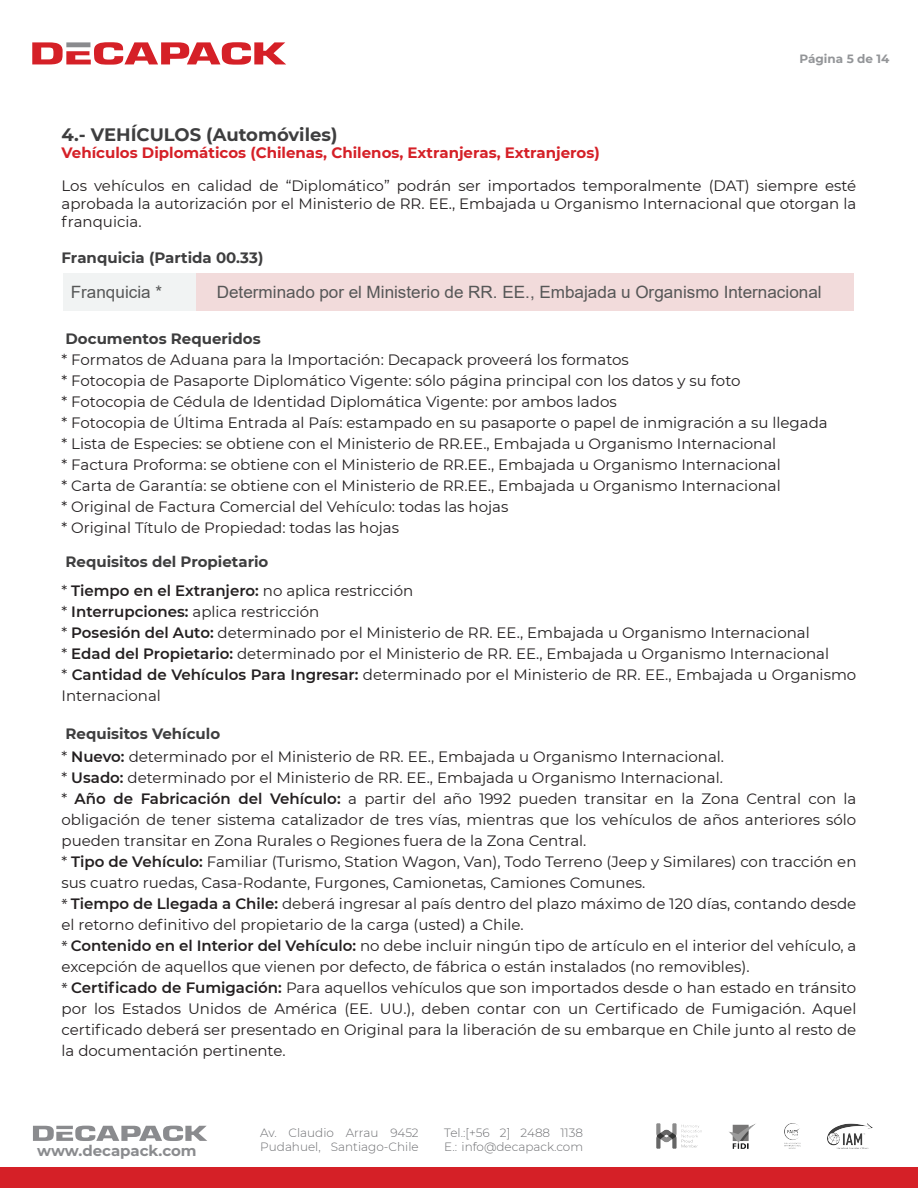
<style>
.page{position:relative;width:918px;height:1188px;background:#fff}
.page>*{position:absolute;margin:0;border:0;box-sizing:border-box;transform-origin:0 0}
.t1{font:700 18px "Montserrat";color:#3e3e3f}
.t2{font:16.95px "Arial";color:#565757}
.t3{font:15px/21px "Montserrat";color:#231f20}
.t4{font:700 15px "Montserrat";color:#3e3e3f}
.t5{font:700 15px "Montserrat";color:#d52027}
.t6{font:700 15px "Montserrat";color:#8a8b8e}
.t7{font:300 12px/14.4px "Montserrat";color:#6c6d70}
.t8{font:700 12px "Montserrat";color:#939598}
.s1{font-weight:600}
.s2{font-family:"Myriad Pro"}
</style>
<div class="page">
<svg style="left:32px;top:42px;width:254px;height:23px"></svg>
<svg style="left:33px;top:1126px;width:174px;height:15px"></svg>
<div style="left:0;top:1167px;width:918px;height:21px;background:#d52027"></div>
<img style="left:784px;top:1124px;width:17px;height:25px">
<img style="left:729px;top:1124px;width:26px;height:25px">
<img style="left:656px;top:1124px;width:45px;height:25px">
<img style="left:828px;top:1124px;width:45px;height:25px">
<div style="left:64px;top:302px;width:133px;height:9px;background:#f1f3f3"></div>
<div style="left:64px;top:273px;width:133px;height:29px;background:#f1f3f3"></div>
<div style="left:197px;top:302px;width:657px;height:9px;background:#f2dbdb"></div>
<div style="left:197px;top:273px;width:657px;height:29px;background:#f2dbdb"></div>
<p class="t1" style="left:62px;top:122px;width:277px">4.- VEHÍCULOS (Automóviles)</p>
<p class="t5" style="left:62px;top:142px;width:540px">Vehículos Diplomáticos (Chilenas, Chilenos, Extranjeras, Extranjeros)</p>
<p class="t8" style="left:800px;top:50px;width:91px">Página 5 de 14</p>
<p class="t3" style="left:62px;top:176px;width:796px;line-height:18px;text-align:justify">Los vehículos en calidad de “Diplomático” podrán ser importados temporalmente (DAT) siempre esté aprobada la autorización por el Ministerio de RR. EE., Embajada u Organismo Internacional que otorgan la franquicia.</p>
<p class="t4" style="left:62px;top:247px;width:203px">Franquicia (Partida 00.33)</p>
<p class="t2" style="left:71px;top:280px;width:93px">Franquicia *</p>
<p class="t2" style="left:217px;top:280px;width:606px">Determinado por el Ministerio de RR. EE., Embajada u Organismo Internacional</p>
<p class="t4" style="left:66px;top:328px;width:197px">Documentos Requeridos</p>
<p class="t3" style="left:62px;top:348px;width:768px">* Formatos de Aduana para la Importación: Decapack proveerá los formatos<br>* Fotocopia de Pasaporte Diplomático Vigente: sólo página principal con los datos y su foto<br>* Fotocopia de Cédula de Identidad Diplomática Vigente: por ambos lados<br>* Fotocopia de Última Entrada al País: estampado en su pasaporte o papel de inmigración a su llegada * Lista de Especies: se obtiene con el Ministerio de RR.EE., Embajada u Organismo Internacional<br>* Factura Proforma: se obtiene con el Ministerio de RR.EE., Embajada u Organismo Internacional<br>* Carta de Garantía: se obtiene con el Ministerio de RR.EE., Embajada u Organismo Internacional<br>* Original de Factura Comercial del Vehículo: todas las hojas<br>* Original Título de Propiedad: todas las hojas</p>
<p class="t4" style="left:66px;top:551px;width:204px">Requisitos del Propietario</p>
<p class="t3" style="left:62px;top:580px;width:796px">* <span class="s1">Tiempo en el Extranjero:</span> no aplica restricción<br>* <span class="s1">Interrupciones:</span> aplica restricción<br>* <span class="s1">Posesión del Auto:</span> determinado por el Ministerio de RR. EE., Embajada u Organismo Internacional<br>* <span class="s1">Edad del Propietario:</span> determinado por el Ministerio de RR. EE., Embajada u Organismo Internacional<br>* <span class="s1">Cantidad de Vehículos Para Ingresar:</span> determinado por el Ministerio de RR. EE., Embajada u Organismo Internacional</p>
<p class="t4" style="left:66px;top:723px;width:156px">Requisitos Vehículo</p>
<p class="t3" style="left:62px;top:745px;width:796px">* <span class="s1">Nuevo:</span> determinado por el Ministerio de RR. EE., Embajada u Organismo Internacional.<br>* <span class="s1">Usado:</span> determinado por el Ministerio de RR. EE., Embajada u Organismo Internacional.<br>* <span class="s1">Año de Fabricación del Vehículo:</span> a partir del año 1992 pueden transitar en la Zona Central con la obligación de tener sistema catalizador de tres vías, mientras que los vehículos de años anteriores sólo pueden transitar en Zona Rurales o Regiones fuera de la Zona Central.<br>* <span class="s1">Tipo de Vehículo:</span> Familiar (Turismo, Station Wagon, Van), Todo Terreno (Jeep y Similares) con tracción en sus cuatro ruedas, Casa-Rodante, Furgones, Camionetas, Camiones Comunes.<br><span class="s2">*</span> <span class="s1">Tiempo de Llegada a Chile:</span> deberá ingresar al país dentro del plazo máximo de 120 días, contando desde el retorno definitivo del propietario de la carga (usted) a Chile.<br><span class="s2">*</span> <span class="s1">Contenido en el Interior del Vehículo:</span> no debe incluir ningún tipo de artículo en el interior del vehículo, a excepción de aquellos que vienen por defecto, de fábrica o están instalados (no removibles).<br><span class="s2">*</span> <span class="s1">Certificado de Fumigación:</span> Para aquellos vehículos que son importados desde o han estado en tránsito por los Estados Unidos de América (EE. UU.), deben contar con un Certificado de Fumigación. Aquel certificado deberá ser presentado en Original para la liberación de su embarque en Chile junto al resto de la documentación pertinente.</p>
<p class="t6" style="left:37px;top:1140px;width:161px">www.decapack.com</p>
<p class="t7" style="left:260px;top:1125px;width:160px">Av. Claudio Arrau 9452<br>Pudahuel, Santiago-Chile</p>
<p class="t7" style="left:444px;top:1125px;width:140px">Tel.:[+56 2] 2488 1138<br>E.: info@decapack.com</p>
</div>
